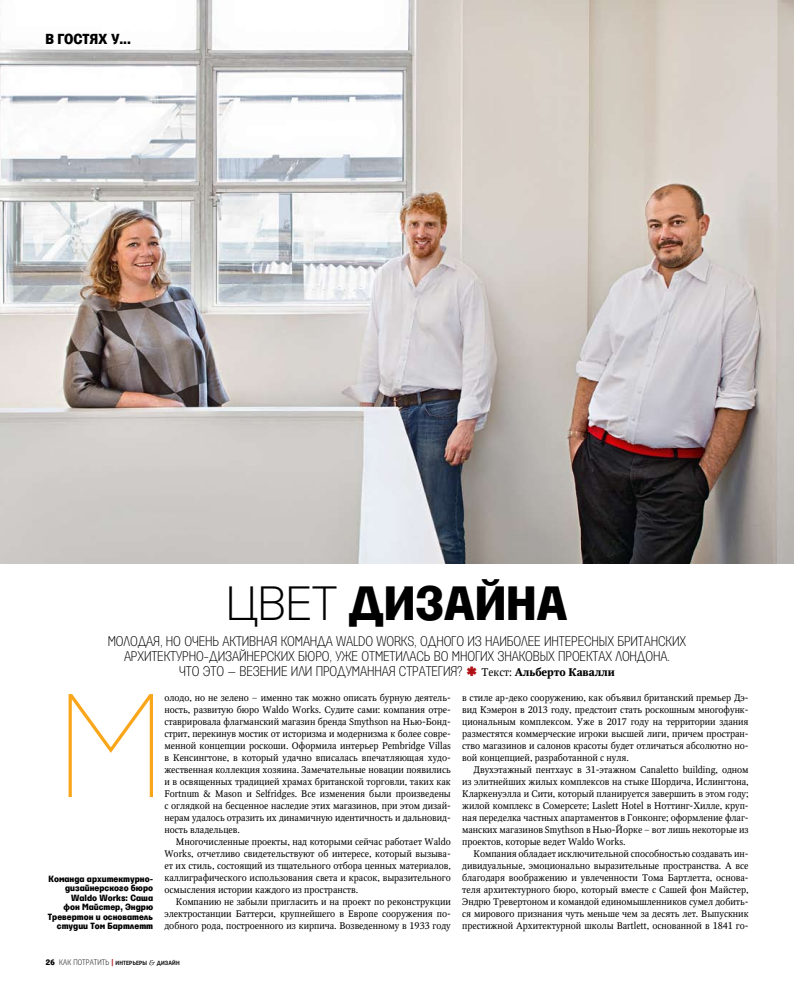
<style>
.page{position:relative;width:794px;height:993px;background:#fff}
.page>*{position:absolute;margin:0;border:0;box-sizing:border-box;transform-origin:0 0}
.t1{font:147px "Parangon Text 130";color:#faa61a}
.t2{font:48px "Parangon Text 520";color:#000}
.t3{font:14.5px "Parangon Text 520";letter-spacing:-.01em;color:#000}
.t4{font:14px "Parangon Text 220";letter-spacing:-.01em;color:#000}
.t5{font:700 11px "Octava";letter-spacing:-.01em;color:#000}
.t6{font:9.5px/12px "Octava";letter-spacing:-.005em;color:#000;text-align:justify}
.t7{font:9px/9.5px "Parangon Text 520";color:#000;text-align:right}
.t8{font:6px "Parangon Text 420";letter-spacing:.015em;color:#000}
.s1{font-family:"Parangon Text 230"}
.s2{font-weight:400}
.s3{font-family:"Parangon Text 520";font-size:8px}
.s4{font-family:"Parangon Text 220";font-size:8px}
.s5{font-size:8px;color:#b01116}
.s6{font-family:"Octava";font-style:italic;font-size:7px}
</style>
<div class="page">
<img style="left:0;top:0;width:794px;height:563px">
<h3 class="t3" style="left:45px;top:32px;width:87px">В ГОСТЯХ У...</h3>
<h2 class="t2" style="left:226px;top:577px;width:339px"><span class="s1">Цвет</span> дизайна</h2>
<h3 class="t4" style="left:108px;top:634px;width:524px">МОЛОДАЯ, НО ОЧЕНЬ АКТИ ВНАЯ КОМАНДА WALDO WORKS, ОДНОГО ИЗ НАИ БОЛЕЕ ИНТЕРЕСНЫХ БРИТА</h3>
<h3 class="t4" style="left:651px;top:634px;width:37px">НСКИХ</h3>
<h3 class="t4" style="left:124px;top:649px;width:547px">АРХИТЕКТУРНО-ДИЗАЙНЕРСКИХ БЮРО , УЖЕ ОТМЕТИЛАСЬ ВО МНОГИХ ЗНАКОВЫХ ПРО ЕКТАХ ЛОНДОНА.</h3>
<h3 class="t4" style="left:179px;top:664px;width:235px">ЧТО ЭТО – ВЕЗЕНИЕ ИЛИ ПРОДУМАННАЯ СТРАТ</h3>
<h3 class="t4" style="left:431px;top:664px;width:33px">ЕГИЯ?</h3>
<p class="t5" style="left:481px;top:665px;width:135px"><span class="s2">Текст:</span> Альберто Кавалли</p>
<p class="t6" style="left:164px;top:691px;width:288px">олодо, но не зелено – именно так можно описать бурную деятель&shy;ность, развитую бюро Waldo Works. Судите сами: компания отре&shy;ставрировала флагманский магазин бренда Smythson на Нью-Бонд&shy;стрит, перекинув мостик от историзма и модернизма к более совре&shy;менной концепции роскоши. Оформила интерьер Pembridge Villas в Кенсингтоне, в который удачно вписалась впечатляющая худо&shy;жественная коллекция хозяина. Замечательные новации появились и в освященных традицией храмах британской торговли, таких как Fortnum &amp; Mason и Selfridges. Все изменения были произведены с оглядкой на бесценное наследие этих магазинов, при этом дизай&shy;нерам удалось отразить их динамичную идентичность и дальновид&shy;ность владельцев.</p>
<p class="t6" style="left:164px;top:835px;width:288px;text-indent:11px">Многочисленные проекты, над которыми сейчас работает Waldo Works, отчетливо свидетельствуют об интересе, который вызыва&shy;ет их стиль, состоящий из тщательного отбора ценных материалов, каллиграфического использования света и красок, выразительного осмысления истории каждого из пространств.</p>
<p class="t6" style="left:164px;top:895px;width:288px;text-indent:11px">Компанию не забыли пригласить и на проект по реконструкции электростанции Баттерси, крупнейшего в Европе сооружения по&shy;добного рода, построенного из кирпича. Возведенному в 1933 году</p>
<p class="t6" style="left:462px;top:691px;width:288px">в стиле ар-деко сооружению, как объявил британский премьер Дэ&shy;вид Кэмерон в 2013 году, предстоит стать роскошным многофунк&shy;циональным комплексом. Уже в 2017 году на территории здания разместятся коммерческие игроки высшей лиги, причем простран&shy;ство магазинов и салонов красоты будет отличаться абсолютно но&shy;вой концепцией, разработанной с нуля.</p>
<p class="t6" style="left:462px;top:763px;width:288px;text-indent:11px">Двухэтажный пентхаус в 31-этажном Canaletto building, одном из элитнейших жилых комплексов на стыке Шордича, Ислингтона, Кларкенуэлла и Сити, который планируется завершить в этом году; жилой комплекс в Сомерсете; Laslett Hotel в Ноттинг-Хилле, круп&shy;ная переделка частных апартаментов в Гонконге; оформление флаг&shy;манских магазинов Smythson в Нью-Йорке – вот лишь некоторые из проектов, которые ведет Waldo Works.</p>
<p class="t6" style="left:462px;top:847px;width:288px;text-indent:11px">Компания обладает исключительной способностью создавать ин&shy;дивидуальные, эмоционально выразительные пространства. А все благодаря воображению и увлеченности Тома Бартлетта, основа&shy;теля архитектурного бюро, который вместе с Сашей фон Майстер, Эндрю Тревертоном и командой единомышленников сумел добить&shy;ся мирового признания чуть меньше чем за десять лет. Выпускник престижной Архитектурной школы Bartlett, основанной в 1841 го-</p>
<h1 class="t1" style="left:58px;top:668px;width:108px">М</h1>
<p class="t7" style="left:48px;top:874px;width:107px">Команда архитектурно&shy;дизайнерского бюро<br>Waldo Works: Саша<br>фон Майстер, Эндрю<br>Тревертон и основатель студии Том Бартлетт</p>
<p class="t8" style="left:45px;top:959px;width:136px"><span class="s3">26</span> <span class="s4">Как потратить</span> <span class="s5">|</span> ИНТЕРЬЕРЫ <span class="s6">&amp;</span> ДИЗАЙН</p>
</div>
